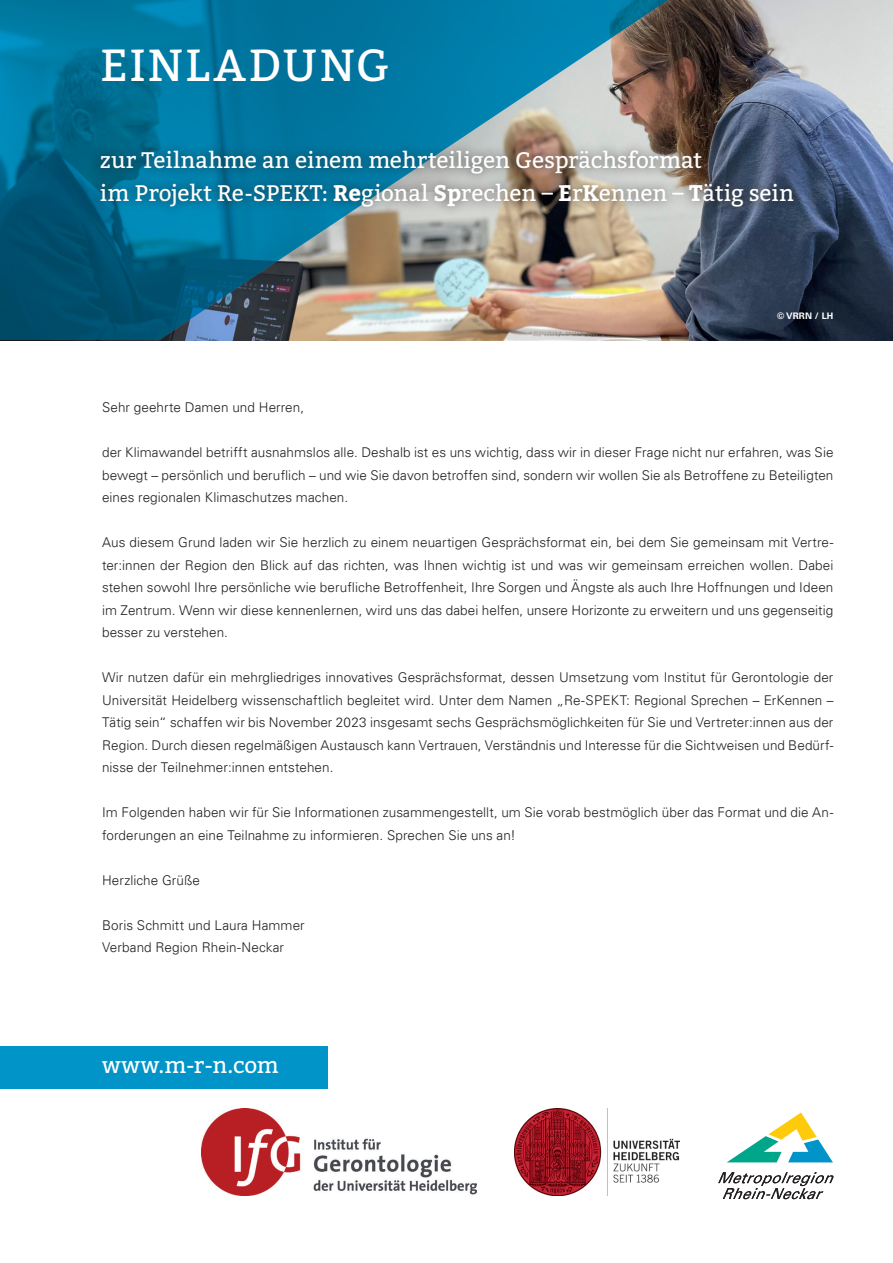
<style>
.page{position:relative;width:893px;height:1263px;background:#fff}
.page>*{position:absolute;margin:0;border:0;box-sizing:border-box;transform-origin:0 0}
.Broschürentitel_SG_5{font:45px "Bitter";letter-spacing:.045em;color:#fff}
.Unterzeile{font:22.5px "Bitter";letter-spacing:-.005em;color:#fff}
.URL{font:22.5px "Bitter";letter-spacing:.015em;color:#fff}
.Fließtext_1-Spaltig{font:300 13.5px/22.5px "Univers LT";letter-spacing:.005em;color:#231f20;text-align:justify}
.Bildunterschrift_lin{font:700 9px "Univers LT";letter-spacing:.02em;color:#fff}
.s1{font-weight:700}
</style>
<div class="page">
<svg style="left:718px;top:1172px;width:116px;height:27px"></svg>
<svg style="left:727px;top:1112px;width:106px;height:50px"></svg>
<img style="left:668px;top:0;width:225px;height:340px">
<svg style="left:668px;top:0;width:28px;height:139px"></svg>
<img style="left:0;top:0;width:668px;height:340px">
<div style="left:0;top:1046px;width:327px;height:43px;background:#0094c8"></div>
<div style="left:90px;top:139px;width:714px;height:79px;background:#231f20;opacity:.75"></div>
<img style="left:514px;top:1108px;width:166px;height:87px">
<img style="left:202px;top:1108px;width:274px;height:87px">
<p class="Broschürentitel_SG_5" style="left:100px;top:37px;width:291px">EINLADUNG</p>
<p class="Unterzeile" style="left:100px;top:146px;width:603px">zur Teilnahme an einem mehrteiligen Gesprächsformat</p>
<p class="Unterzeile" style="left:100px;top:179px;width:696px">im Projekt Re-SPEKT: <span class="s1">Re</span>gional <span class="s1">Sp</span>rechen – <span class="s1">E</span>r<span class="s1">K</span>ennen – <span class="s1">T</span>ätig sein</p>
<p class="Bildunterschrift_lin" style="left:777px;top:310px;width:58px">© VRRN / LH</p>
<p class="Fließtext_1-Spaltig" style="left:102px;top:396px;width:204px">Sehr geehrte Damen und Herren,</p>
<p class="Fließtext_1-Spaltig" style="left:102px;top:441px;width:733px">der Klimawandel betrifft ausnahmslos alle. Deshalb ist es uns wichtig, dass wir in dieser Frage nicht nur erfahren, was Sie bewegt – persönlich und beruflich – und wie Sie davon betroffen sind, sondern wir wollen Sie als Betroffene zu Beteiligten eines regionalen Klimaschutzes machen.</p>
<p class="Fließtext_1-Spaltig" style="left:102px;top:531px;width:733px">Aus diesem Grund laden wir Sie herzlich zu einem neuartigen Gesprächsformat ein, bei dem Sie gemeinsam mit Vertre&shy;ter:innen der Region den Blick auf das richten, was Ihnen wichtig ist und was wir gemeinsam erreichen wollen. Dabei stehen sowohl Ihre persönliche wie berufliche Betroffenheit, Ihre Sorgen und Ängste als auch Ihre Hoffnungen und Ideen im Zentrum. Wenn wir diese kennenlernen, wird uns das dabei helfen, unsere Horizonte zu erweitern und uns gegenseitig besser zu verstehen.</p>
<p class="Fließtext_1-Spaltig" style="left:102px;top:666px;width:733px">Wir nutzen dafür ein mehrgliedriges innovatives Gesprächsformat, dessen Umsetzung vom Institut für Gerontologie der Universität Heidelberg wissenschaftlich begleitet wird. Unter dem Namen „Re-SPEKT: Regional Sprechen – ErKennen – Tätig sein“ schaffen wir bis November 2023 insgesamt sechs Gesprächsmöglichkeiten für Sie und Vertreter:innen aus der Region. Durch diesen regelmäßigen Austausch kann Vertrauen, Verständnis und Interesse für die Sichtweisen und Bedürf&shy;nisse der Teilnehmer:innen entstehen.</p>
<p class="Fließtext_1-Spaltig" style="left:102px;top:801px;width:733px">Im Folgenden haben wir für Sie Informationen zusammengestellt, um Sie vorab bestmöglich über das Format und die An&shy;forderungen an eine Teilnahme zu informieren. Sprechen Sie uns an!</p>
<p class="Fließtext_1-Spaltig" style="left:102px;top:869px;width:99px">Herzliche Grüße</p>
<p class="Fließtext_1-Spaltig" style="left:102px;top:914px;width:204px">Boris Schmitt und Laura Hammer</p>
<p class="Fließtext_1-Spaltig" style="left:102px;top:936px;width:184px">Verband Region Rhein-Neckar</p>
<p class="URL" style="left:102px;top:1051px;width:178px">www.m-r-n.com</p>
</div>
